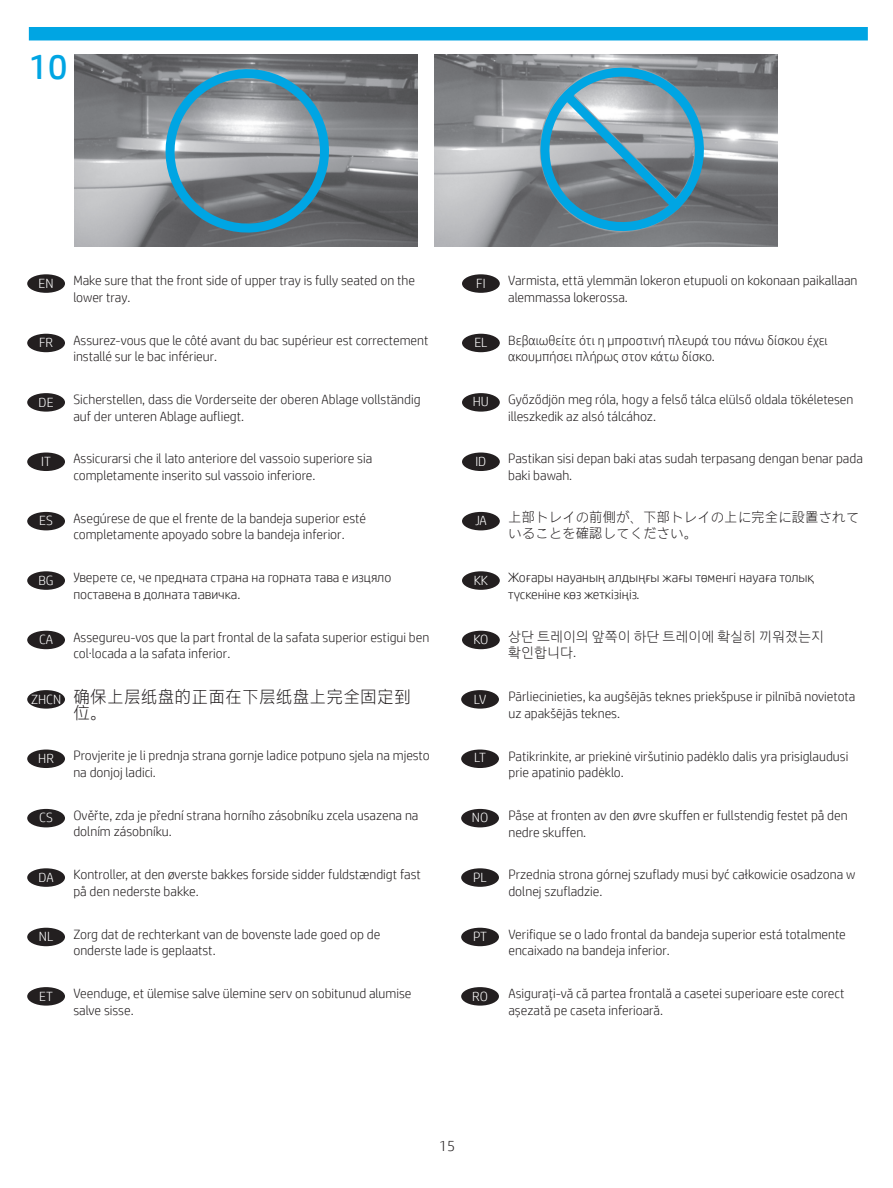
<style>
.page{position:relative;width:893px;height:1188px;background:#fff}
.page>*{position:absolute;margin:0;border:0;box-sizing:border-box;transform-origin:0 0}
.Language_10{font:36px "HP Simplified";color:#00a5e3}
.t1{font:300 16.8px/16.5px "HP Simplified Hans";color:#231f20}
.t2{font:300 15px "HP Simplified";color:#231f20}
.t3{font:300 13.5px/16.5px "HP Simplified";color:#231f20}
.t4{font:300 13.5px/16.5px "HP Simplified Jpan";color:#231f20}
.t5{font:300 13.5px/16.5px "HP Simplified Hangeul";color:#231f20}
.t6{font:300 13.35px "HP Simplified";color:#fff}
</style>
<div class="page">
<img style="left:434px;top:54px;width:344px;height:193px">
<img style="left:74px;top:54px;width:344px;height:193px">
<svg style="left:159px;top:61px;width:551px;height:178px;background:#829199"></svg>
<div style="left:29px;top:27px;width:839px;height:13px;background:#00a5e3"></div>
<div style="left:27px;top:274px;width:38px;height:19px;background:#231f20;border-radius:50%"></div>
<div style="left:27px;top:334px;width:38px;height:18px;background:#231f20;border-radius:50%"></div>
<div style="left:27px;top:393px;width:38px;height:19px;background:#231f20;border-radius:50%"></div>
<div style="left:27px;top:453px;width:38px;height:18px;background:#231f20;border-radius:50%"></div>
<div style="left:27px;top:512px;width:38px;height:18px;background:#231f20;border-radius:50%"></div>
<div style="left:27px;top:571px;width:38px;height:19px;background:#231f20;border-radius:50%"></div>
<div style="left:27px;top:631px;width:38px;height:18px;background:#231f20;border-radius:50%"></div>
<div style="left:27px;top:690px;width:38px;height:19px;background:#231f20;border-radius:50%"></div>
<div style="left:27px;top:750px;width:38px;height:18px;background:#231f20;border-radius:50%"></div>
<div style="left:27px;top:809px;width:38px;height:18px;background:#231f20;border-radius:50%"></div>
<div style="left:27px;top:868px;width:38px;height:19px;background:#231f20;border-radius:50%"></div>
<div style="left:27px;top:928px;width:38px;height:18px;background:#231f20;border-radius:50%"></div>
<div style="left:27px;top:987px;width:38px;height:19px;background:#231f20;border-radius:50%"></div>
<div style="left:462px;top:274px;width:38px;height:19px;background:#231f20;border-radius:50%"></div>
<div style="left:462px;top:334px;width:38px;height:18px;background:#231f20;border-radius:50%"></div>
<div style="left:462px;top:393px;width:38px;height:19px;background:#231f20;border-radius:50%"></div>
<div style="left:462px;top:453px;width:38px;height:18px;background:#231f20;border-radius:50%"></div>
<div style="left:462px;top:512px;width:38px;height:18px;background:#231f20;border-radius:50%"></div>
<div style="left:462px;top:571px;width:38px;height:19px;background:#231f20;border-radius:50%"></div>
<div style="left:462px;top:631px;width:38px;height:18px;background:#231f20;border-radius:50%"></div>
<div style="left:461px;top:690px;width:38px;height:19px;background:#231f20;border-radius:50%"></div>
<div style="left:461px;top:750px;width:38px;height:18px;background:#231f20;border-radius:50%"></div>
<div style="left:461px;top:809px;width:38px;height:18px;background:#231f20;border-radius:50%"></div>
<div style="left:461px;top:868px;width:38px;height:19px;background:#231f20;border-radius:50%"></div>
<div style="left:461px;top:928px;width:38px;height:18px;background:#231f20;border-radius:50%"></div>
<div style="left:461px;top:987px;width:38px;height:19px;background:#231f20;border-radius:50%"></div>
<p class="Language_10" style="left:29px;top:42px;width:40px">10</p>
<p class="t6" style="left:39px;top:274px;width:17px">EN</p>
<p class="t3" style="left:73px;top:272px;width:343px">Make sure that the front side of upper tray is fully seated on the lower tray.</p>
<p class="t6" style="left:39px;top:334px;width:15px">FR</p>
<p class="t3" style="left:73px;top:331px;width:357px">Assurez-vous que le côté avant du bac supérieur est correctement installé sur le bac inférieur.</p>
<p class="t6" style="left:39px;top:393px;width:16px">DE</p>
<p class="t3" style="left:73px;top:391px;width:349px">Sicherstellen, dass die Vorderseite der oberen Ablage vollständig auf der unteren Ablage aufliegt.</p>
<p class="t6" style="left:41px;top:453px;width:11px">IT</p>
<p class="t3" style="left:73px;top:450px;width:300px">Assicurarsi che il lato anteriore del vassoio superiore sia completamente inserito sul vassoio inferiore.</p>
<p class="t6" style="left:39px;top:512px;width:15px">ES</p>
<p class="t3" style="left:73px;top:510px;width:294px">Asegúrese de que el frente de la bandeja superior esté completamente apoyado sobre la bandeja inferior.</p>
<p class="t6" style="left:39px;top:571px;width:17px">BG</p>
<p class="t3" style="left:73px;top:569px;width:320px">Уверете се, че предната страна на горната тава е изцяло поставена в долната тавичка.</p>
<p class="t6" style="left:39px;top:631px;width:16px">CA</p>
<p class="t3" style="left:73px;top:628px;width:357px">Assegureu-vos que la part frontal de la safata superior estigui ben col·locada a la safata inferior.</p>
<p class="t1" style="left:73px;top:689px;width:339px">确保上层纸盘的正面在下层纸盘上完全固定到位。</p>
<p class="t6" style="left:31px;top:691px;width:32px">ZHCN</p>
<p class="t6" style="left:38px;top:750px;width:17px">HR</p>
<p class="t3" style="left:73px;top:747px;width:358px">Provjerite je li prednja strana gornje ladice potpuno sjela na mjesto na donjoj ladici.</p>
<p class="t6" style="left:39px;top:808px;width:15px">CS</p>
<p class="t3" style="left:73px;top:807px;width:347px">Ověřte, zda je přední strana horního zásobníku zcela usazena na dolním zásobníku.</p>
<p class="t6" style="left:39px;top:868px;width:17px">DA</p>
<p class="t3" style="left:73px;top:866px;width:349px">Kontroller, at den øverste bakkes forside sidder fuldstændigt fast på den nederste bakke.</p>
<p class="t3" style="left:73px;top:925px;width:309px">Zorg dat de rechterkant van de bovenste lade goed op de onderste lade is geplaatst.</p>
<p class="t6" style="left:39px;top:928px;width:16px">NL</p>
<p class="t6" style="left:39px;top:987px;width:15px">ET</p>
<p class="t3" style="left:73px;top:985px;width:340px">Veenduge, et ülemise salve ülemine serv on sobitunud alumise salve sisse.</p>
<p class="t6" style="left:476px;top:274px;width:11px">FI</p>
<p class="t3" style="left:508px;top:272px;width:351px">Varmista, että ylemmän lokeron etupuoli on kokonaan paikallaan alemmassa lokerossa.</p>
<p class="t6" style="left:474px;top:334px;width:15px">EL</p>
<p class="t3" style="left:508px;top:331px;width:321px">Βεβαιωθείτε ότι η μπροστινή πλευρά του πάνω δίσκου έχει ακουμπήσει πλήρως στον κάτω δίσκο.</p>
<p class="t6" style="left:473px;top:393px;width:18px">HU</p>
<p class="t3" style="left:508px;top:391px;width:347px">Győződjön meg róla, hogy a felső tálca elülső oldala tökéletesen illeszkedik az alsó tálcához.</p>
<p class="t6" style="left:475px;top:453px;width:12px">ID</p>
<p class="t3" style="left:508px;top:450px;width:356px">Pastikan sisi depan baki atas sudah terpasang dengan benar pada baki bawah.</p>
<p class="t6" style="left:475px;top:512px;width:13px">JA</p>
<p class="t4" style="left:508px;top:509px;width:352px">上部トレイの前側が、下部トレイの上に完全に設置されていることを確認してください。</p>
<p class="t6" style="left:474px;top:571px;width:16px">KK</p>
<p class="t3" style="left:508px;top:569px;width:307px">Жоғары науаның алдыңғы жағы төменгі науаға толық түскеніне көз жеткізіңіз.</p>
<p class="t5" style="left:508px;top:627px;width:317px">상단 트레이의 앞쪽이 하단 트레이에 확실히 끼워졌는지 확인합니다.</p>
<p class="t6" style="left:473px;top:631px;width:16px">KO</p>
<p class="t6" style="left:474px;top:690px;width:14px">LV</p>
<p class="t3" style="left:508px;top:688px;width:348px">Pārliecinieties, ka augšējās teknes priekšpuse ir pilnībā novietota uz apakšējās teknes.</p>
<p class="t6" style="left:474px;top:749px;width:13px">LT</p>
<p class="t3" style="left:508px;top:747px;width:341px">Patikrinkite, ar priekinė viršutinio padėklo dalis yra prisiglaudusi prie apatinio padėklo.</p>
<p class="t6" style="left:472px;top:809px;width:18px">NO</p>
<p class="t3" style="left:508px;top:807px;width:341px">Påse at fronten av den øvre skuffen er fullstendig festet på den nedre skuffen.</p>
<p class="t6" style="left:473px;top:868px;width:15px">PL</p>
<p class="t3" style="left:508px;top:866px;width:349px">Przednia strona górnej szuflady musi być całkowicie osadzona w dolnej szufladzie.</p>
<p class="t6" style="left:473px;top:928px;width:16px">PT</p>
<p class="t3" style="left:508px;top:925px;width:339px">Verifique se o lado frontal da bandeja superior está totalmente encaixado na bandeja inferior.</p>
<p class="t6" style="left:472px;top:987px;width:17px">RO</p>
<p class="t3" style="left:508px;top:985px;width:338px">Asigurați-vă că partea frontală a casetei superioare este corect așezată pe caseta inferioară.</p>
<p class="t2" style="left:439px;top:1136px;width:18px">15</p>
</div>
